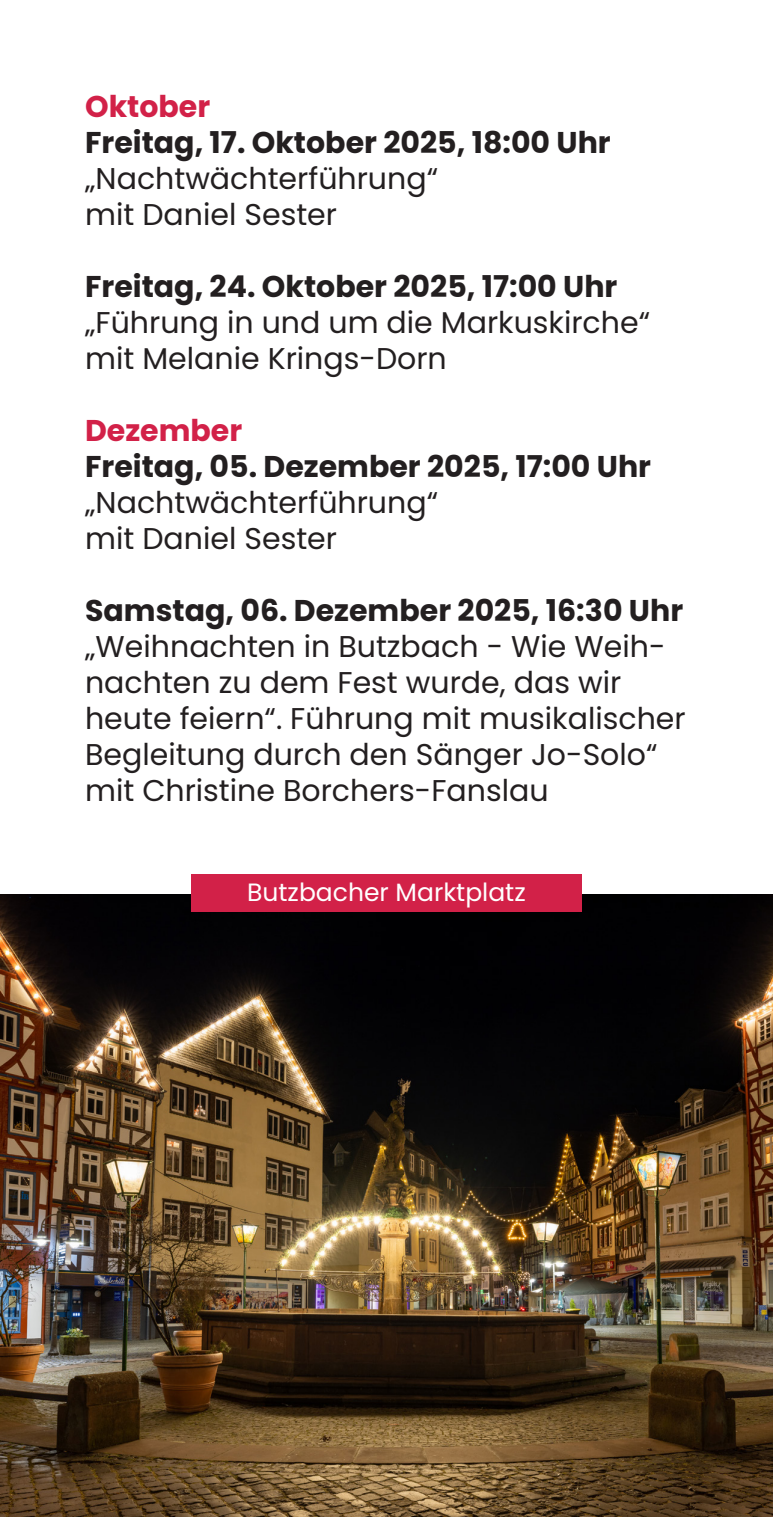
<style>
.page{position:relative;width:773px;height:1517px;background:#fff}
.page>*{position:absolute;margin:0;border:0;box-sizing:border-box;transform-origin:0 0}
.t1{font:30px/36px "Poppins";color:#231f20}
.t2{font:700 30px "Poppins";color:#231f20}
.t3{font:700 30px "Poppins";color:#d22148}
.t4{font:25px "Poppins";color:#fff}
</style>
<div class="page">
<img style="left:0;top:895px;width:772px;height:622px">
<div style="left:191px;top:874px;width:390px;height:37px;background:#d22148"></div>
<p class="t3" style="left:85px;top:89px;width:127px">Oktober</p>
<p class="t2" style="left:85px;top:125px;width:527px">Freitag, 17. Oktober 2025, 18:00 Uhr</p>
<p class="t1" style="left:85px;top:160px;width:354px">„Nachtwächterführung“ mit Daniel Sester</p>
<p class="t2" style="left:85px;top:269px;width:534px">Freitag, 24. Oktober 2025, 17:00 Uhr</p>
<p class="t1" style="left:85px;top:304px;width:566px">„Führung in und um die Markuskirche“ mit Melanie Krings-Dorn</p>
<p class="t3" style="left:85px;top:413px;width:159px">Dezember</p>
<p class="t2" style="left:85px;top:449px;width:567px">Freitag, 05. Dezember 2025, 17:00 Uhr</p>
<p class="t1" style="left:85px;top:484px;width:354px">„Nachtwächterführung“ mit Daniel Sester</p>
<p class="t2" style="left:85px;top:593px;width:599px">Samstag, 06. Dezember 2025, 16:30 Uhr</p>
<p class="t1" style="left:85px;top:628px;width:602px">„Weihnachten in Butzbach - Wie Weih&shy;nachten zu dem Fest wurde, das wir heute feiern“. Führung mit musikalischer Begleitung durch den Sänger Jo-Solo“ mit Christine Borchers-Fanslau</p>
<p class="t4" style="left:247px;top:877px;width:280px">Butzbacher Marktplatz</p>
</div>
